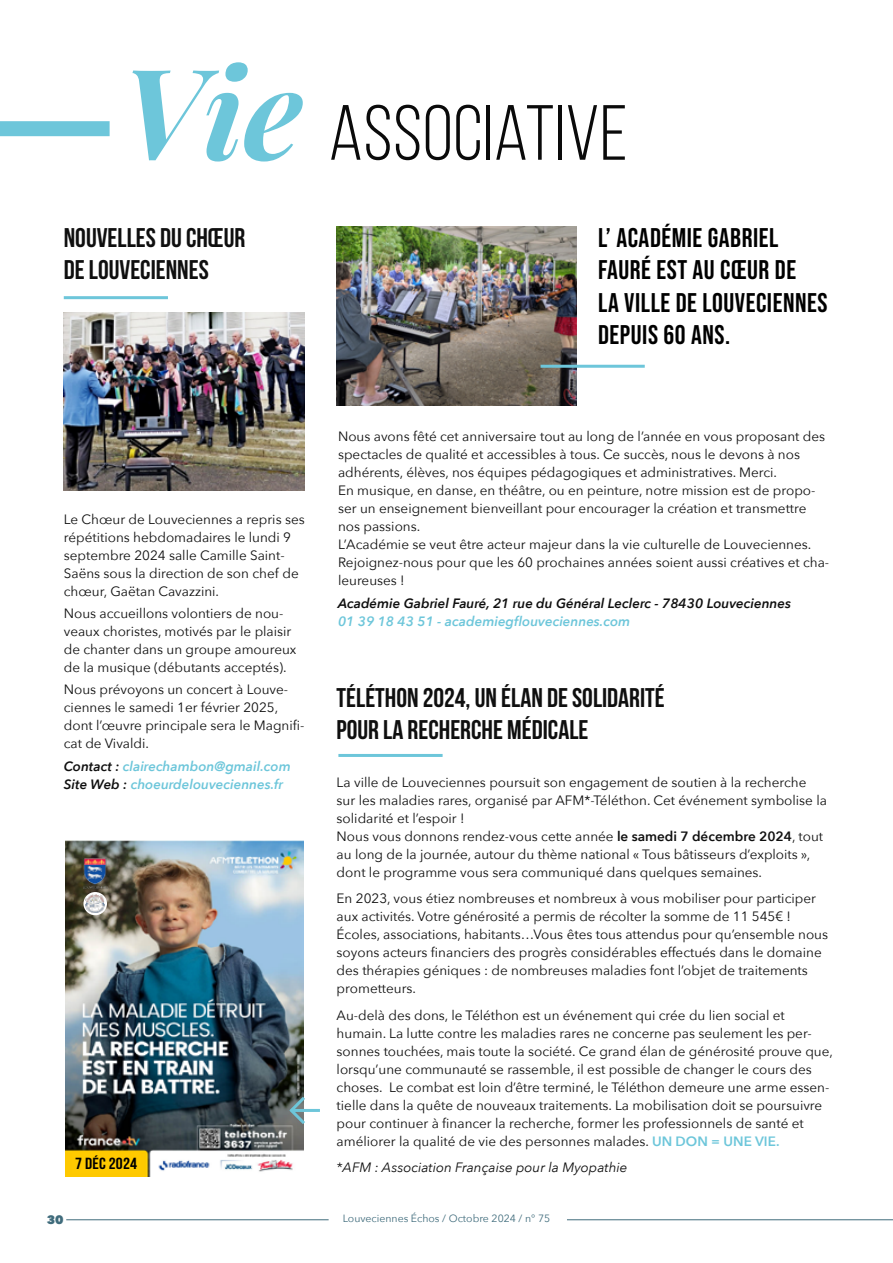
<style>
.page{position:relative;width:893px;height:1263px;background:#fff}
.page>*{position:absolute;margin:0;border:0;box-sizing:border-box;transform-origin:0 0}
.t1{font:78px "Bebas Neue";letter-spacing:.01em;color:#0a0a0a}
.t2{font:700 27px/32.4px "Bebas Neue";color:#0f0f0f}
.t3{font:27px/32.4px "Bebas Neue";letter-spacing:.02em;color:#000}
.t4{font:700 16.05px "Bebas Neue";letter-spacing:.01em;color:#000;scale:1.08 1}
.t5{font:13.5px/18px "Avenir Next";color:#0f0f0f}
.t6{font:italic 600 13.5px/18px "Avenir Next";color:#6dc6da}
.t7{font:italic 600 13.5px "Avenir Next";color:#0f0f0f}
.t8{font:italic 13.5px "Avenir Next";color:#0f0f0f}
.t9{font:800 12px "Avenir Next";color:#406c7c}
.t10{font:10.5px "Avenir Next";color:#406c7c}
.s1{font-family:"Playfair Display";font-weight:700;font-style:italic;font-size:126px;color:#6dc6da}
.s2{color:#0f0f0f}
.s3{font-weight:600}
.s4{font-weight:600;color:#6dc6da}
</style>
<div class="page">
<hr style="left:567px;top:1219px;width:326px;height:1px;background:#406c7c">
<hr style="left:66px;top:1219px;width:263px;height:1px;background:#406c7c">
<div style="left:0;top:121px;width:110px;height:15px;background:#6dc6da"></div>
<img style="left:64px;top:313px;width:240px;height:177px">
<hr style="left:64px;top:296px;width:104px;height:3px;background:#6dc6da">
<hr style="left:338px;top:754px;width:105px;height:3px;background:#6dc6da">
<img style="left:65px;top:840px;width:238px;height:337px">
<div style="left:72px;top:1151px;width:68px;height:22px;background:#ffca00"></div>
<img style="left:83px;top:859px;width:24px;height:29px">
<svg style="left:83px;top:892px;width:24px;height:23px"></svg>
<img style="left:86px;top:894px;width:19px;height:19px">
<img style="left:336px;top:227px;width:241px;height:179px">
<hr style="left:541px;top:365px;width:104px;height:3px;background:#6dc6da">
<hr style="left:292px;top:1109px;width:28px;height:3px;background:#6dc6da">
<svg style="left:286px;top:1093px;width:19px;height:34px"></svg>
<h1 class="t1" style="left:121px;top:91px;width:508px"><span class="s1">Vie</span> ASSOCIATIVE</h1>
<h2 class="t2" style="left:64px;top:221px;width:183px">NOUVELLES DU CHŒUR<br>DE LOUVECIENNES</h2>
<h2 class="t3" style="left:598px;top:221px;width:231px">L’ ACADÉMIE GABRIEL<br>FAURÉ EST AU CŒUR DE<br>LA VILLE DE LOUVECIENNES<br>DEPUIS 60 ANS.</h2>
<p class="t5" style="left:64px;top:510px;width:242px">Le Chœur de Louveciennes a repris ses répétitions hebdomadaires le lundi 9 septembre 2024 salle Camille Saint-Saëns sous la direction de son chef de chœur, Gaëtan Cavazzini.</p>
<p class="t5" style="left:64px;top:604px;width:234px">Nous accueillons volontiers de nou&shy;veaux choristes, motivés par le plaisir de chanter dans un groupe amoureux de la musique (débutants acceptés).</p>
<p class="t5" style="left:64px;top:680px;width:242px">Nous prévoyons un concert à Louve&shy;ciennes le samedi 1er février 2025, dont l’œuvre principale sera le Magnifi&shy;cat de Vivaldi.</p>
<p class="t6" style="left:64px;top:757px;width:228px"><span class="s2">Contact :</span> clairechambon@gmail.com<br><span class="s2">Site Web :</span> choeurdelouveciennes.fr</p>
<p class="t4" style="left:75px;top:1154px;width:59px">7 DÉC 2024</p>
<p class="t5" style="left:338px;top:427px;width:493px">Nous avons fêté cet anniversaire tout au long de l’année en vous proposant des spectacles de qualité et accessibles à tous. Ce succès, nous le devons à nos adhérents, élèves, nos équipes pédagogiques et administratives. Merci.<br>En musique, en danse, en théâtre, ou en peinture, notre mission est de propo&shy;ser un enseignement bienveillant pour encourager la création et transmettre nos passions.<br>L’Académie se veut être acteur majeur dans la vie culturelle de Louveciennes.<br>Rejoignez-nous pour que les 60 prochaines années soient aussi créatives et cha&shy;leureuses !</p>
<p class="t7" style="left:338px;top:591px;width:454px">Académie Gabriel Fauré, 21 rue du Général Leclerc - 78430 Louveciennes</p>
<p class="t6" style="left:338px;top:611px;width:294px">01 39 18 43 51 - academiegflouveciennes.com</p>
<h2 class="t2" style="left:337px;top:681px;width:330px">TÉLÉTHON 2024, UN ÉLAN DE SOLIDARITÉ<br>POUR LA RECHERCHE MÉDICALE</h2>
<p class="t5" style="left:337px;top:772px;width:492px">La ville de Louveciennes poursuit son engagement de soutien à la recherche sur les maladies rares, organisé par AFM*-Téléthon. Cet événement symbolise la solidarité et l’espoir !<br>Nous vous donnons rendez-vous cette année <span class="s3">le samedi 7 décembre 2024</span>, tout au long de la journée, autour du thème national « Tous bâtisseurs d’exploits », dont le programme vous sera communiqué dans quelques semaines.</p>
<p class="t5" style="left:337px;top:889px;width:493px">En 2023, vous étiez nombreuses et nombreux à vous mobiliser pour participer aux activités. Votre générosité a permis de récolter la somme de 11 545€ !<br>Écoles, associations, habitants…Vous êtes tous attendus pour qu’ensemble nous soyons acteurs financiers des progrès considérables effectués dans le domaine des thérapies géniques : de nombreuses maladies font l’objet de traitements prometteurs.</p>
<p class="t5" style="left:337px;top:1005px;width:498px">Au-delà des dons, le Téléthon est un événement qui crée du lien social et humain. La lutte contre les maladies rares ne concerne pas seulement les per&shy;sonnes touchées, mais toute la société. Ce grand élan de générosité prouve que, lorsqu’une communauté se rassemble, il est possible de changer le cours des choses. Le combat est loin d’être terminé, le Téléthon demeure une arme essen&shy;tielle dans la quête de nouveaux traitements. La mobilisation doit se poursuivre pour continuer à financer la recherche, former les professionnels de santé et améliorer la qualité de vie des personnes malades. <span class="s4">UN DON = UNE VIE.</span></p>
<p class="t8" style="left:337px;top:1156px;width:292px">*AFM : Association Française pour la Myopathie</p>
<p class="t9" style="left:47px;top:1212px;width:18px">30</p>
<p class="t10" style="left:343px;top:1210px;width:209px">Louveciennes Échos / Octobre 2024 / n° 75</p>
</div>
